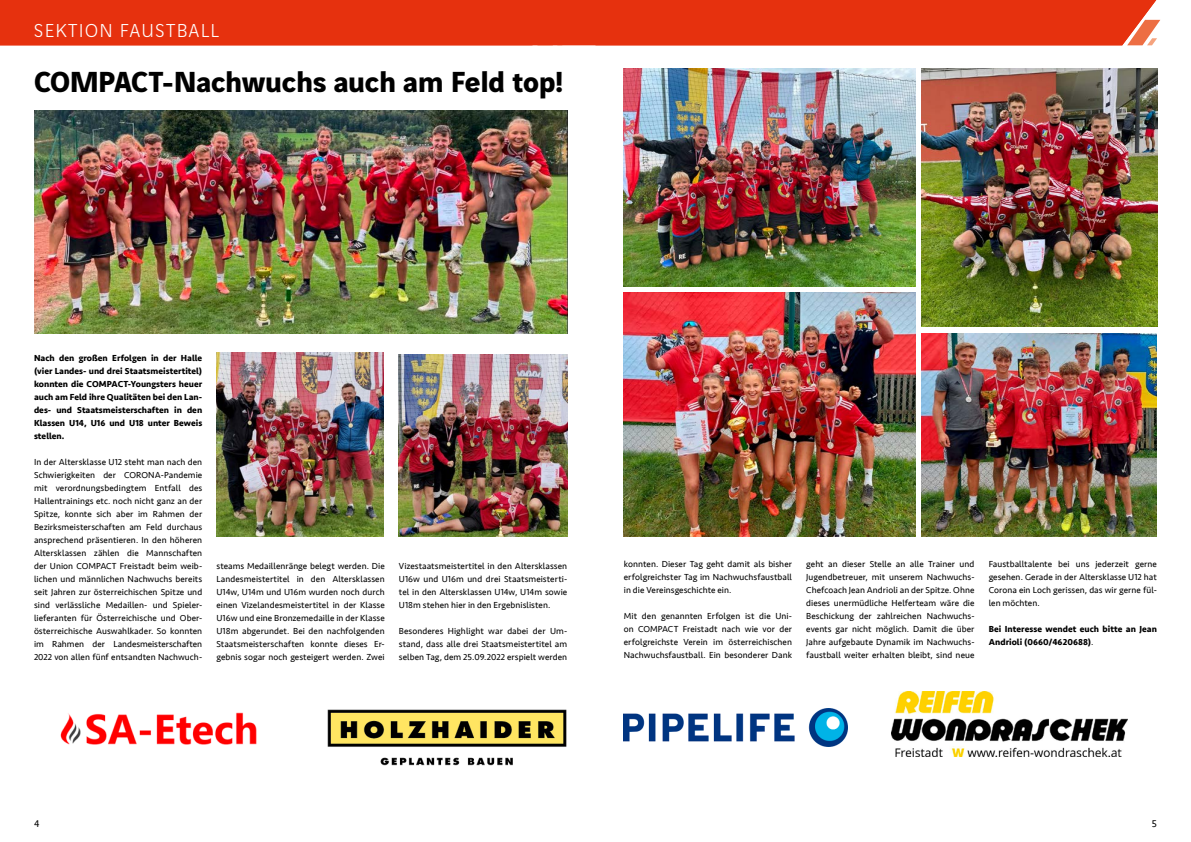
<style>
.page{position:relative;width:1191px;height:842px;background:#fff}
.page>*{position:absolute;margin:0;border:0;box-sizing:border-box;transform-origin:0 0}
.t1{font:700 31px "Vinci Sans";letter-spacing:-.01em;color:#000}
.t2{font:300 20px "Vinci Sans";letter-spacing:.07em;color:#fff}
.t3{font:10px "Seravek";color:#000}
.t4{font:9px/13px "Seravek";letter-spacing:.005em;color:#000;text-align:justify}
.t5{font:700 9px/13px "Seravek";letter-spacing:.005em;color:#000;text-align:justify}
.s1{font-weight:400}
</style>
<div class="page">
<div style="left:0;top:0;width:1156px;height:45px;background:#e6310e"></div>
<img style="left:327px;top:709px;width:240px;height:57px">
<img style="left:60px;top:712px;width:197px;height:33px">
<img style="left:892px;top:691px;width:235px;height:66px">
<img style="left:399px;top:354px;width:168px;height:183px">
<img style="left:216px;top:353px;width:167px;height:184px">
<img style="left:921px;top:333px;width:236px;height:204px">
<img style="left:624px;top:292px;width:291px;height:245px">
<img style="left:34px;top:111px;width:533px;height:222px">
<img style="left:921px;top:68px;width:236px;height:259px">
<img style="left:624px;top:68px;width:291px;height:219px">
<img style="left:623px;top:708px;width:225px;height:39px">
<h2 class="t2" style="left:34px;top:16px;width:186px">SEKTION FAUSTBALL</h2>
<h1 class="t1" style="left:34px;top:57px;width:531px">COMPACT-Nachwuchs auch am Feld top!</h1>
<p class="t5" style="left:34px;top:352px;width:170px">Nach den großen Erfolgen in der Halle (vier Landes- und drei Staatsmeistertitel) konnten die COMPACT-Youngsters heuer auch am Feld ihre Qualitäten bei den Lan&shy;des- und Staatsmeisterschaften in den Klassen U14, U16 und U18 unter Beweis stellen.</p>
<p class="t4" style="left:34px;top:456px;width:170px">In der Altersklasse U12 steht man nach den Schwierigkeiten der CORONA-Pandemie mit verordnungsbedingtem Entfall des Hallentrainings etc. noch nicht ganz an der Spitze, konnte sich aber im Rahmen der Bezirksmeisterschaften am Feld durchaus ansprechend präsentieren. In den höheren Altersklassen zählen die Mannschaften der Union COMPACT Freistadt beim weib&shy;lichen und männlichen Nachwuchs bereits seit Jahren zur österreichischen Spitze und sind verlässliche Medaillen- und Spieler&shy;lieferanten für Österreichische und Ober&shy;österreichische Auswahlkader. So konnten im Rahmen der Landesmeisterschaften 2022 von allen fünf entsandten Nachwuch-</p>
<p class="t4" style="left:216px;top:559px;width:170px">steams Medaillenränge belegt werden. Die Landesmeistertitel in den Altersklassen U14w, U14m und U16m wurden noch durch einen Vizelandesmeistertitel in der Klasse U16w und eine Bronzemedaille in der Klasse U18m abgerundet. Bei den nachfolgenden Staatsmeisterschaften konnte dieses Er&shy;gebnis sogar noch gesteigert werden. Zwei</p>
<p class="t4" style="left:399px;top:559px;width:170px">Vizestaatsmeistertitel in den Altersklassen U16w und U16m und drei Staatsmeisterti&shy;tel in den Altersklassen U14w, U14m sowie U18m stehen hier in den Ergebnislisten.</p>
<p class="t4" style="left:399px;top:624px;width:170px">Besonderes Highlight war dabei der Um&shy;stand, dass alle drei Staatsmeistertitel am selben Tag, dem 25.09.2022 erspielt werden</p>
<p class="t4" style="left:624px;top:557px;width:170px">konnten. Dieser Tag geht damit als bisher erfolgreichster Tag im Nachwuchsfaustball in die Vereinsgeschichte ein.</p>
<p class="t4" style="left:624px;top:609px;width:170px">Mit den genannten Erfolgen ist die Uni&shy;on COMPACT Freistadt nach wie vor der erfolgreichste Verein im österreichischen Nachwuchsfaustball. Ein besonderer Dank</p>
<p class="t4" style="left:806px;top:557px;width:170px">geht an dieser Stelle an alle Trainer und Jugendbetreuer, mit unserem Nachwuchs-Chefcoach Jean Andrioli an der Spitze. Ohne dieses unermüdliche Helferteam wäre die Beschickung der zahlreichen Nachwuchs&shy;events gar nicht möglich. Damit die über Jahre aufgebaute Dynamik im Nachwuchs&shy;faustball weiter erhalten bleibt, sind neue</p>
<p class="t4" style="left:988px;top:557px;width:170px">Faustballtalente bei uns jederzeit gerne gesehen. Gerade in der Altersklasse U12 hat Corona ein Loch gerissen, das wir gerne fül&shy;len möchten.</p>
<p class="t5" style="left:988px;top:622px;width:170px">Bei Interesse wendet euch bitte an Jean<br>Andrioli (0660/4620688)<span class="s1">.</span></p>
<p class="t3" style="left:34px;top:816px;width:7px">4</p>
<p class="t3" style="left:1151px;top:816px;width:7px">5</p>
</div>
